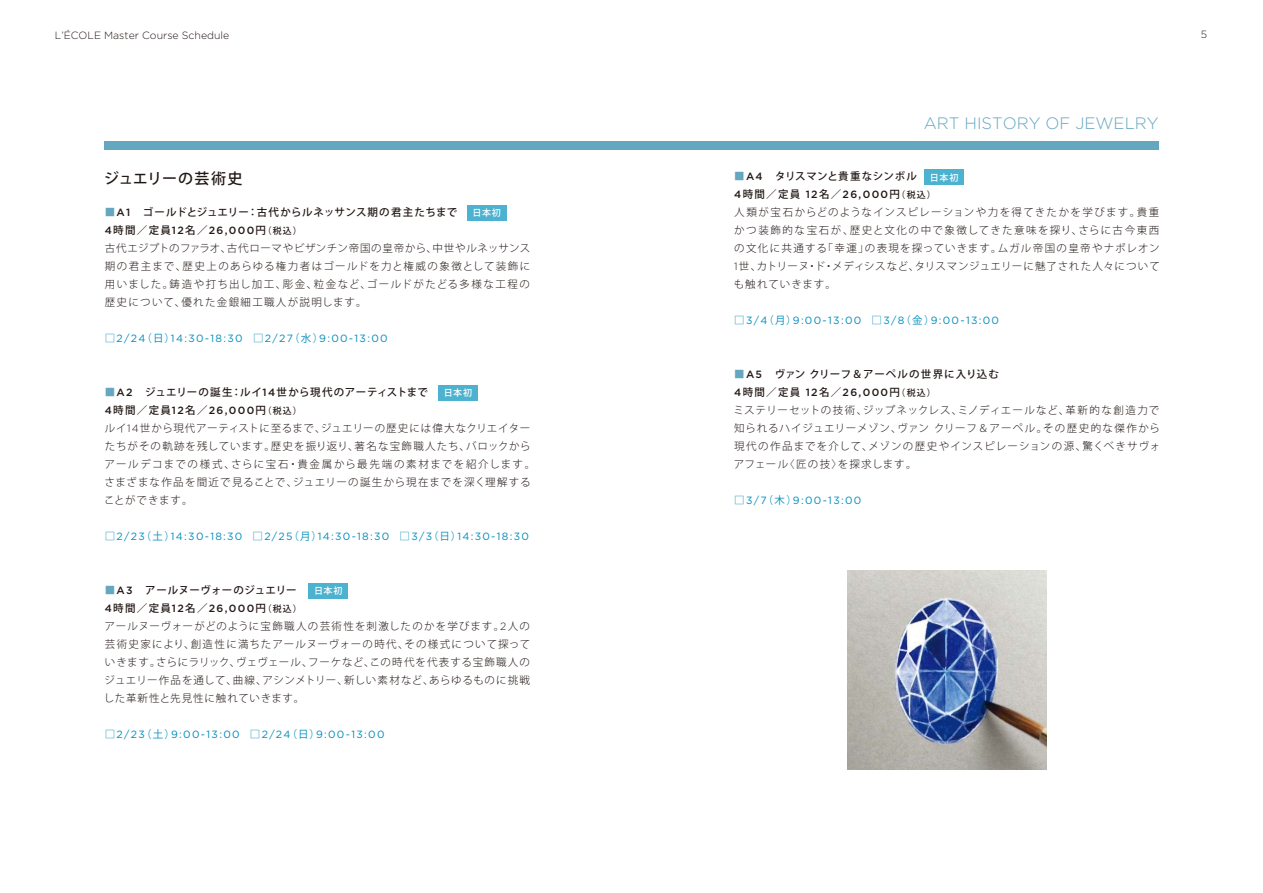
<style>
.page{position:relative;width:1263px;height:893px;background:#fff}
.page>*{position:absolute;margin:0;border:0;box-sizing:border-box;transform-origin:0 0}
.t1{font:300 16.5px "Gotham";color:#65a7bf}
.t2{font:500 15px "Koz Go Pro";letter-spacing:.03em;color:#221815}
.t3{font:300 10.5px/18px "Koz Go Pro";letter-spacing:.09em;color:#221815;text-align:justify}
.t4{font:10.5px "Gotham";letter-spacing:.125em;color:#008dbc}
.t5{font:500 10.5px "Gotham";letter-spacing:.125em;color:#221815}
.t6{font:500 10.5px "Koz Go Pro";letter-spacing:.035em;color:#221815}
.t7{font:300 10.5px "Gotham";color:#221815}
.t8{font:500 10.5px "Koz Go Pro";letter-spacing:.095em;color:#221815}
.t9{font:500 10.5px "Koz Go Pro";letter-spacing:.015em;color:#221815}
.t10{font:500 9px "Koz Go Pro";letter-spacing:.08em;color:#fff}
.s1{color:#65a7bf}
.s2{font-family:"Gotham"}
.s3{font-family:"Koz Go Pro"}
.s4{font-family:"Koz Go Pro";font-size:8.85px}
.s5{font-family:"Koz Go Pr 6 N"}
</style>
<div class="page">
<img style="left:847px;top:570px;width:199px;height:199px">
<div style="left:105px;top:141px;width:1054px;height:9px;background:#65a7bf"></div>
<div style="left:467px;top:205px;width:39px;height:15px;background:#4db2d0"></div>
<div style="left:438px;top:385px;width:40px;height:15px;background:#4db2d0"></div>
<div style="left:309px;top:583px;width:39px;height:15px;background:#4db2d0"></div>
<div style="left:925px;top:170px;width:39px;height:15px;background:#4db2d0"></div>
<p class="t7" style="left:55px;top:29px;width:176px">L’ÉCOLE Master Course Schedule</p>
<p class="t7" style="left:1201px;top:27px;width:8px">5</p>
<h2 class="t2" style="left:104px;top:169px;width:140px">ジュエリーの芸術史</h2>
<p class="t6" style="left:105px;top:206px;width:354px"><span class="s1">■</span><span class="s2">A1</span>　ゴールドとジュエリー：古代からルネッサンス期の君主たちまで</p>
<p class="t5" style="left:105px;top:224px;width:198px">4<span class="s3">時間／定員</span>12<span class="s3">名／</span>26,000<span class="s3">円</span><span class="s4">（税込）</span></p>
<p class="t3" style="left:105px;top:240px;width:427px">古代エジプトのファラオ、古代ローマやビザンチン帝国の皇帝から、中世やルネッサンス期の君主まで、歴史上のあらゆる権力者はゴールドを力と権威の象徴として装飾に用いました。鋳造や打ち出し加工、彫金、粒金など、ゴールドがたどる多様な工程の歴史について、優れた金銀細工職人が説明します。</p>
<p class="t4" style="left:105px;top:332px;width:284px"><span class="s5">□</span>2/24<span class="s3">（日）</span>14:30-18:30 <span class="s5">□</span>2/27<span class="s3">（水）</span>9:00-13:00</p>
<p class="t10" style="left:472px;top:207px;width:30px">日本初</p>
<p class="t6" style="left:105px;top:386px;width:325px"><span class="s1">■</span><span class="s2">A2</span>　ジュエリーの誕生：ルイ<span class="s2">14</span>世から現代のアーティストまで</p>
<p class="t5" style="left:105px;top:404px;width:198px">4<span class="s3">時間／定員</span>12<span class="s3">名／</span>26,000<span class="s3">円</span><span class="s4">（税込）</span></p>
<p class="t3" style="left:104px;top:420px;width:433px;text-align:left">ルイ<span class="s2">14</span>世から現代アーティストに至るまで、ジュエリーの歴史には偉大なクリエイターたちがその軌跡を残しています。歴史を振り返り、著名な宝飾職人たち、バロックからアールデコまでの様式、さらに宝石・貴金属から最先端の素材までを紹介します。さまざまな作品を間近で見ることで、ジュエリーの誕生から現在までを深く理解することができます。</p>
<p class="t4" style="left:105px;top:530px;width:426px"><span class="s5">□</span>2/23<span class="s3">（土）</span>14:30-18:30 <span class="s5">□</span>2/25<span class="s3">（月）</span>14:30-18:30 <span class="s5">□</span>3/3<span class="s3">（日）</span>14:30-18:30</p>
<p class="t10" style="left:444px;top:387px;width:30px">日本初</p>
<p class="t9" style="left:105px;top:584px;width:193px"><span class="s1">■</span><span class="s2">A3</span>　アールヌーヴォーのジュエリー</p>
<p class="t5" style="left:105px;top:602px;width:198px">4<span class="s3">時間／定員</span>12<span class="s3">名／</span>26,000<span class="s3">円</span><span class="s4">（税込）</span></p>
<p class="t3" style="left:104px;top:618px;width:428px">アールヌーヴォーがどのように宝飾職人の芸術性を刺激したのかを学びます。<span class="s2">2</span>人の芸術史家により、創造性に満ちたアールヌーヴォーの時代、その様式について探っていきます。さらにラリック、ヴェヴェール、フーケなど、この時代を代表する宝飾職人のジュエリー作品を通して、曲線、アシンメトリー、新しい素材など、あらゆるものに挑戦した革新性と先見性に触れていきます。</p>
<p class="t4" style="left:105px;top:728px;width:281px"><span class="s5">□</span>2/23<span class="s3">（土）</span>9:00-13:00 <span class="s5">□</span>2/24<span class="s3">（日）</span>9:00-13:00</p>
<p class="t10" style="left:314px;top:585px;width:30px">日本初</p>
<h1 class="t1" style="left:924px;top:113px;width:236px">ART HISTORY OF JEWELRY</h1>
<p class="t6" style="left:734px;top:170px;width:184px"><span class="s1">■</span><span class="s2">A4</span>　タリスマンと貴重なシンボル</p>
<p class="t5" style="left:734px;top:188px;width:203px">4<span class="s3">時間／定員</span> 12<span class="s3">名／</span>26,000<span class="s3">円</span><span class="s4">（税込）</span></p>
<p class="t3" style="left:734px;top:204px;width:427px">人類が宝石からどのようなインスピレーションや力を得てきたかを学びます。貴重かつ装飾的な宝石が、歴史と文化の中で象徴してきた意味を探り、さらに古今東西の文化に共通する「幸運」の表現を探っていきます。ムガル帝国の皇帝やナポレオン<span class="s2">1</span>世、カトリーヌ・ド・メディシスなど、タリスマンジュエリーに魅了された人々についても触れていきます。</p>
<p class="t4" style="left:734px;top:314px;width:266px"><span class="s5">□</span>3/4<span class="s3">（月）</span>9:00-13:00 <span class="s5">□</span>3/8<span class="s3">（金）</span>9:00-13:00</p>
<p class="t10" style="left:930px;top:172px;width:30px">日本初</p>
<p class="t8" style="left:734px;top:368px;width:266px"><span class="s1">■</span><span class="s2">A5</span>　ヴァンクリーフ＆アーペルの世界に入り込む</p>
<p class="t5" style="left:734px;top:386px;width:203px">4<span class="s3">時間／定員</span> 12<span class="s3">名／</span>26,000<span class="s3">円</span><span class="s4">（税込）</span></p>
<p class="t3" style="left:733px;top:402px;width:428px">ミステリーセットの技術、ジップネックレス、ミノディエールなど、革新的な創造力で知られるハイジュエリーメゾン、ヴァンクリーフ＆アーペル。その歴史的な傑作から現代の作品までを介して、メゾンの歴史やインスピレーションの源、驚くべきサヴォアフェール〈匠の技〉を探求します。</p>
<p class="t4" style="left:734px;top:494px;width:129px"><span class="s5">□</span>3/7<span class="s3">（木）</span>9:00-13:00</p>
</div>
